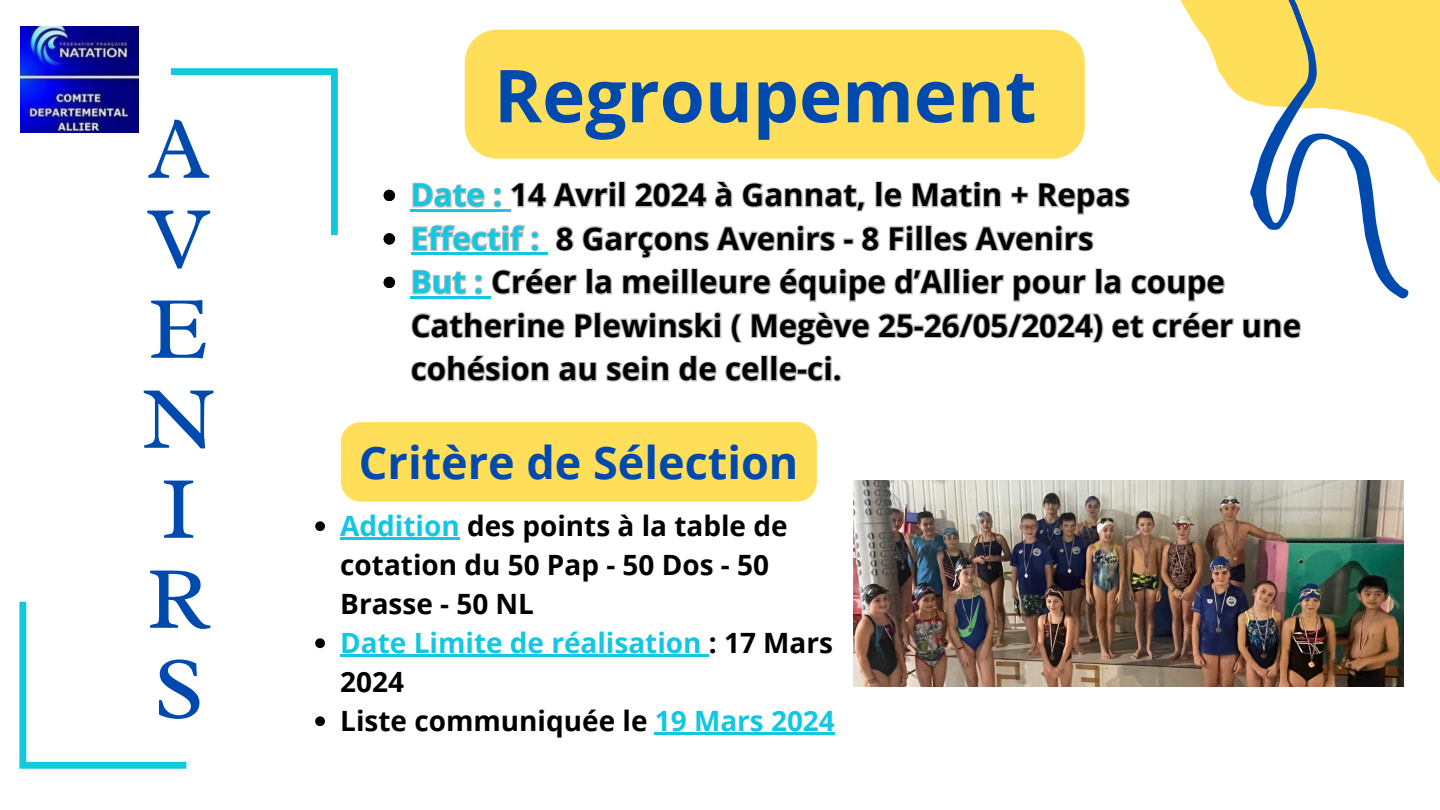
<style>
.page{position:relative;width:1440px;height:810px;background:#fff}
.page>*{position:absolute;margin:0;border:0;box-sizing:border-box;transform-origin:0 0}
.t1{font:90px/90px "Radley";color:#004aad}
.t2{font:700 73px "Open Sans";color:#004aad}
.t3{font:700 45px "Open Sans";color:#004aad}
.t4{font:700 31.3px/43.5px "Open Sans";color:#000}
.t5{font:700 28px/39px "Open Sans";color:#000}
.t6{font:700 28px/39px "Open Sans";color:#12c7e0}
.s1{color:#12c7e0}
.s2{color:#000}
</style>
<div class="page">
<img style="left:854px;top:481px;width:549px;height:205px">
<div style="left:1424px;top:0;width:16px;height:184px;background:#ffde59"></div>
<svg style="left:1180px;top:0;width:244px;height:299px"></svg>
<svg style="left:171px;top:68px;width:167px;height:167px"></svg>
<svg style="left:19px;top:602px;width:167px;height:167px"></svg>
<svg style="left:411px;top:311px;width:890px;height:35px"></svg>
<svg style="left:411px;top:355px;width:431px;height:27px"></svg>
<svg style="left:384px;top:190px;width:11px;height:11px"></svg>
<svg style="left:384px;top:233px;width:11px;height:12px"></svg>
<svg style="left:411px;top:177px;width:815px;height:125px"></svg>
<svg style="left:384px;top:277px;width:11px;height:11px"></svg>
<hr style="left:411px;top:296px;width:80px;height:3px;background:#12c7e0">
<svg style="left:315px;top:521px;width:10px;height:10px"></svg>
<hr style="left:340px;top:537px;width:120px;height:2px;background:#12c7e0">
<svg style="left:315px;top:638px;width:10px;height:10px"></svg>
<hr style="left:340px;top:654px;width:369px;height:2px;background:#12c7e0">
<svg style="left:315px;top:716px;width:10px;height:10px"></svg>
<hr style="left:655px;top:732px;width:180px;height:2px;background:#12c7e0">
<div style="left:465px;top:30px;width:620px;height:129px;background:#ffde59;border-radius:32px"></div>
<div style="left:341px;top:422px;width:476px;height:80px;background:#ffde59"></div>
<img style="left:21px;top:26px;width:118px;height:107px">
<p class="t1" style="left:141px;top:103px;width:77px">A<br>V<br>E<br>N<br>I<br>R<br>S</p>
<h3 class="t2" style="left:494px;top:44px;width:544px">Regroupement</h3>
<p class="t4" style="left:411px;top:172px;width:721px"><span class="s1">Date :</span> 14 Avril 2024 à Gannat, le Matin + Repas</p>
<h2 class="t4" style="left:411px;top:216px;width:684px"><span class="s1">Effectif :</span> 8 Garçons Avenirs - 8 Filles Avenirs</h2>
<p class="t4" style="left:411px;top:259px;width:892px"><span class="s1">But :</span> Créer la meilleure équipe d’Allier pour la coupe<br>Catherine Plewinski ( Megève 25-26/05/2024) et créer une</p>
<h1 class="t4" style="left:411px;top:346px;width:433px">cohésion au sein de celle-ci.</h1>
<p class="t3" style="left:359px;top:431px;width:441px">Critère de Sélection</p>
<p class="t5" style="left:340px;top:505px;width:449px"><span class="s1">Addition</span> des points à la table de cotation du 50 Pap - 50 Dos - 50<br>Brasse - 50 NL</p>
<p class="t6" style="left:340px;top:622px;width:494px">Date Limite de réalisation <span class="s2">: 17 Mars<br>2024</span></p>
<p class="t5" style="left:340px;top:700px;width:496px">Liste communiquée le <span class="s1">19 Mars 2024</span></p>
</div>
